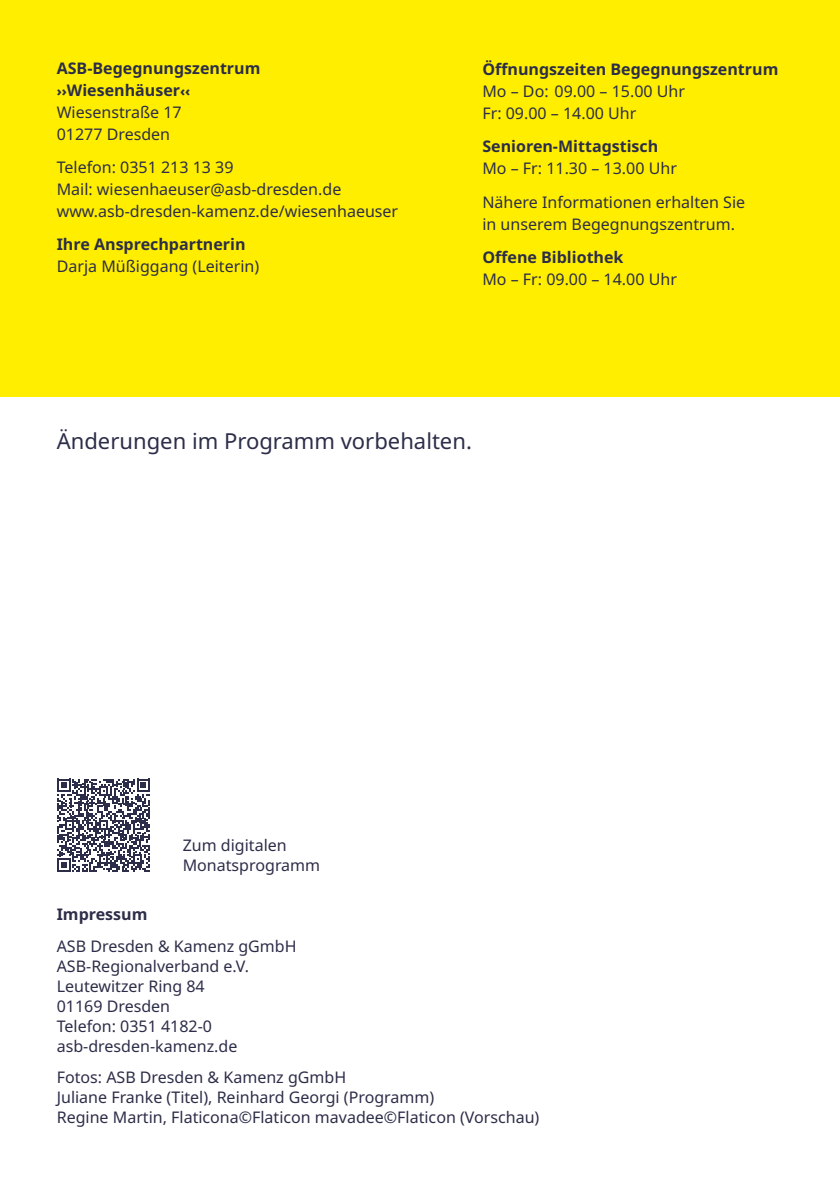
<style>
.page{position:relative;width:840px;height:1191px;background:#fff}
.page>*{position:absolute;margin:0;border:0;box-sizing:border-box;transform-origin:0 0}
.t1{font:22px "Noto Sans";color:#2c2d48}
.t2{font:16px/20px "Noto Sans";color:#2c2d48}
.t3{font:700 16px/22px "Noto Sans";color:#2c2d48}
</style>
<div class="page">
<div style="left:0;top:0;width:839px;height:397px;background:#fe0"></div>
<svg style="left:57px;top:779px;width:93px;height:92px"></svg>
<p class="t3" style="left:57px;top:57px;width:205px">ASB-Begegnungszentrum ››Wiesenhäuser‹‹</p>
<p class="t2" style="left:57px;top:101px;width:126px;line-height:22px">Wiesenstraße 17<br>01277 Dresden</p>
<p class="t2" style="left:57px;top:156px;width:343px;line-height:22px">Telefon: 0351 213 13 39<br>Mail: wiesenhaeuser@asb-dresden.de www.asb-dresden-kamenz.de/wiesenhaeuser</p>
<p class="t3" style="left:57px;top:234px;width:190px">Ihre Ansprechpartnerin</p>
<p class="t2" style="left:57px;top:257px;width:204px">Darja Müßiggang (Leiterin)</p>
<p class="t3" style="left:482px;top:58px;width:297px">Öffnungszeiten Begegnungszentrum</p>
<p class="t2" style="left:482px;top:80px;width:204px;line-height:22px">Mo – Do: 09.00 – 15.00 Uhr<br>Fr: 09.00 – 14.00 Uhr</p>
<p class="t3" style="left:482px;top:136px;width:177px">Senioren-Mittagstisch</p>
<p class="t2" style="left:482px;top:152px;width:264px;line-height:33.4px">Mo – Fr: 11.30 – 13.00 Uhr<br>Nähere Informationen erhalten Sie</p>
<p class="t2" style="left:482px;top:214px;width:254px">in unserem Begegnungszentrum.</p>
<p class="t3" style="left:482px;top:246px;width:142px">Offene Bibliothek</p>
<p class="t2" style="left:482px;top:269px;width:196px">Mo – Fr: 09.00 – 14.00 Uhr</p>
<h1 class="t1" style="left:57px;top:428px;width:416px">Änderungen im Programm vorbehalten.</h1>
<p class="t2" style="left:183px;top:835px;width:139px">Zum digitalen<br>Monatsprogramm</p>
<p class="t3" style="left:57px;top:903px;width:92px">Impressum</p>
<p class="t2" style="left:57px;top:936px;width:241px">ASB Dresden &amp; Kamenz gGmbH<br>ASB-Regionalverband e.V.<br>Leutewitzer Ring 84<br>01169 Dresden<br>Telefon: 0351 4182-0 asb-dresden-kamenz.de</p>
<p class="t2" style="left:57px;top:1067px;width:484px">Fotos: ASB Dresden &amp; Kamenz gGmbH<br>Juliane Franke (Titel), Reinhard Georgi (Programm)<br>Regine Martin, Flaticona©Flaticon mavadee©Flaticon (Vorschau)</p>
</div>
